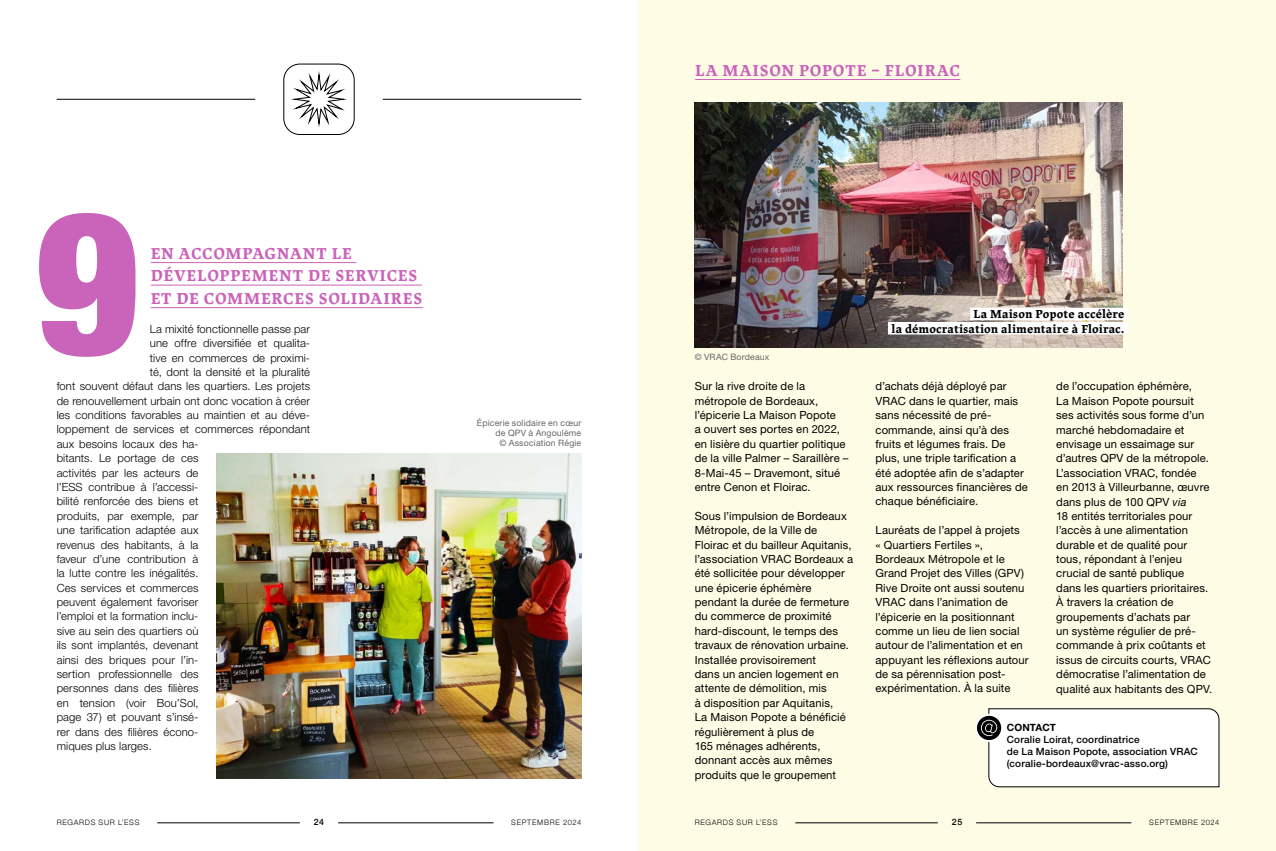
<style>
.page{position:relative;width:1276px;height:851px;background:#fff}
.page>*{position:absolute;margin:0;border:0;box-sizing:border-box;transform-origin:0 0}
.t1{font:900 condensed 200px "Helvetica Neue";color:#ca63ba}
.t2{font:700 16.25px/22.5px "Lapture";letter-spacing:.05em;color:#ca63ba}
.t3{font:700 11.88px "Lapture";letter-spacing:.005em;color:#000}
.t4{font:11.25px/14.4px "Helvetica Neue LT Std";letter-spacing:.01em;color:#000}
.t5{font:300 11.25px "Helvetica Neue LT Std";letter-spacing:.01em;color:#000}
.t6{font:500 10px/12px "Helvetica Neue LT Std";letter-spacing:.015em;color:#000}
.t7{font:700 10px "Helvetica Neue LT Std";letter-spacing:.015em;color:#000}
.t8{font:8.75px/10px "Helvetica Neue LT Std";letter-spacing:.02em;color:#676767;text-align:right}
.t9{font:500 8.75px "Helvetica Neue";color:#000}
.t10{font:300 7.5px "Helvetica Neue";letter-spacing:.095em;color:#000}
.s1{font-style:italic}
</style>
<div class="page">
<div style="left:638px;top:0;width:638px;height:850px;background:#fffce6"></div>
<hr style="left:157px;top:822px;width:143px;height:1px;background:#000">
<hr style="left:795px;top:822px;width:143px;height:1px;background:#000">
<hr style="left:338px;top:822px;width:155px;height:1px;background:#000">
<hr style="left:976px;top:822px;width:155px;height:1px;background:#000">
<img style="left:694px;top:103px;width:428px;height:244px">
<hr style="left:151px;top:262px;width:205px;height:1px;background:#ca63ba">
<hr style="left:151px;top:284px;width:271px;height:1px;background:#ca63ba">
<hr style="left:151px;top:307px;width:272px;height:1px;background:#ca63ba">
<div style="left:970px;top:308px;width:158px;height:12px;background:#fff"></div>
<div style="left:888px;top:322px;width:240px;height:12px;background:#fff"></div>
<div style="left:283px;top:64px;width:71px;height:71px;border:1px solid #000;border-radius:16px"></div>
<svg style="left:291px;top:71px;width:56px;height:56px"></svg>
<img style="left:216px;top:453px;width:365px;height:325px">
<hr style="left:57px;top:99px;width:198px;height:1px;background:#000">
<hr style="left:383px;top:99px;width:198px;height:1px;background:#000">
<hr style="left:695px;top:79px;width:265px;height:1px;background:#ca63ba">
<div style="left:975px;top:713px;width:28px;height:29px;background:#fff;border-radius:50%"></div>
<svg style="left:977px;top:708px;width:242px;height:79px"></svg>
<h1 class="t1" style="left:35px;top:119px;width:106px">9</h1>
<h2 class="t2" style="left:151px;top:242px;width:273px">EN ACCOMPAGNANT LE<br>DÉVELOPPEMENT DE SERVICES<br>ET DE COMMERCES SOLIDAIRES</h2>
<p class="t5" style="left:150px;top:322px;width:162px">La mixité fonctionnelle passe par</p>
<p class="t5" style="left:150px;top:336px;width:162px">une offre diversifiée et qualita-</p>
<p class="t5" style="left:150px;top:350px;width:162px">tive en commerces de proximi-</p>
<p class="t5" style="left:150px;top:365px;width:162px">té, dont la densité et la pluralité</p>
<p class="t5" style="left:57px;top:379px;width:255px">font souvent défaut dans les quartiers. Les projets</p>
<p class="t5" style="left:57px;top:394px;width:255px">de renouvellement urbain ont donc vocation à créer</p>
<p class="t5" style="left:57px;top:408px;width:255px">les conditions favorables au maintien et au déve-</p>
<p class="t5" style="left:57px;top:422px;width:255px">loppement de services et commerces répondant</p>
<p class="t5" style="left:57px;top:437px;width:143px">aux besoins locaux des ha-</p>
<p class="t5" style="left:57px;top:451px;width:143px">bitants. Le portage de ces</p>
<p class="t5" style="left:57px;top:465px;width:143px">activités par les acteurs de</p>
<p class="t5" style="left:57px;top:480px;width:143px">l’ESS contribue à l’accessi-</p>
<p class="t5" style="left:57px;top:494px;width:143px">bilité renforcée des biens et</p>
<p class="t5" style="left:57px;top:509px;width:143px">produits, par exemple, par</p>
<p class="t5" style="left:57px;top:523px;width:143px">une tarification adaptée aux</p>
<p class="t5" style="left:57px;top:537px;width:143px">revenus des habitants, à la</p>
<p class="t5" style="left:57px;top:552px;width:143px">faveur d’une contribution à</p>
<p class="t5" style="left:57px;top:566px;width:143px">la lutte contre les inégalités.</p>
<p class="t5" style="left:57px;top:580px;width:143px">Ces services et commerces</p>
<p class="t5" style="left:57px;top:595px;width:143px">peuvent également favoriser</p>
<p class="t5" style="left:57px;top:609px;width:143px">l’emploi et la formation inclu-</p>
<p class="t5" style="left:57px;top:624px;width:143px">sive au sein des quartiers où</p>
<p class="t5" style="left:57px;top:638px;width:143px">ils sont implantés, devenant</p>
<p class="t5" style="left:57px;top:652px;width:143px">ainsi des briques pour l’in-</p>
<p class="t5" style="left:57px;top:667px;width:143px">sertion professionnelle des</p>
<p class="t5" style="left:57px;top:681px;width:143px">personnes dans des filières</p>
<p class="t5" style="left:57px;top:695px;width:143px">en tension (voir Bou’Sol,</p>
<p class="t5" style="left:57px;top:710px;width:143px">page 37) et pouvant s’insé-</p>
<p class="t5" style="left:57px;top:724px;width:143px">rer dans des filières écono-</p>
<p class="t5" style="left:57px;top:739px;width:97px">miques plus larges.</p>
<p class="t8" style="left:477px;top:418px;width:106px">Épicerie solidaire en cœur de QPV à Angoulème<br>© Association Régie</p>
<h2 class="t2" style="left:695px;top:59px;width:266px">LA MAISON POPOTE – FLOIRAC</h2>
<p class="t3" style="left:973px;top:307px;width:152px">La Maison Popote accélère</p>
<p class="t8" style="left:694px;top:352px;width:76px">© VRAC Bordeaux</p>
<p class="t4" style="left:694px;top:379px;width:155px">Sur la rive droite de la métropole de Bordeaux, l’épicerie La Maison Popote<br>a ouvert ses portes en 2022, en lisière du quartier politique de la ville Palmer – Saraillère –<br>8-Mai-45 – Dravemont, situé entre Cenon et Floirac.</p>
<p class="t4" style="left:694px;top:508px;width:160px">Sous l’impulsion de Bordeaux<br>Métropole, de la Ville de<br>Floirac et du bailleur Aquitanis, l’association VRAC Bordeaux a été sollicitée pour développer une épicerie éphémère pendant la durée de fermeture du commerce de proximité hard-discount, le temps des travaux de rénovation urbaine.<br>Installée provisoirement<br>dans un ancien logement en attente de démolition, mis<br>à disposition par Aquitanis,<br>La Maison Popote a bénéficié régulièrement à plus de<br>165 ménages adhérents, donnant accès aux mêmes produits que le groupement</p>
<p class="t3" style="left:891px;top:321px;width:234px">la démocratisation alimentaire à Floirac.</p>
<p class="t4" style="left:875px;top:379px;width:154px">d’achats déjà déployé par<br>VRAC dans le quartier, mais sans nécessité de pré&shy;commande, ainsi qu’à des fruits et légumes frais. De plus, une triple tarification a été adoptée afin de s’adapter aux ressources financières de chaque bénéficiaire.</p>
<p class="t4" style="left:875px;top:523px;width:155px">Lauréats de l’appel à projets<br>« Quartiers Fertiles »,<br>Bordeaux Métropole et le<br>Grand Projet des Villes (GPV)<br>Rive Droite ont aussi soutenu<br>VRAC dans l’animation de l’épicerie en la positionnant comme un lieu de lien social autour de l’alimentation et en appuyant les réflexions autour de sa pérennisation post&shy;expérimentation. À la suite</p>
<p class="t4" style="left:1056px;top:379px;width:158px">de l’occupation éphémère,<br>La Maison Popote poursuit ses activités sous forme d’un marché hebdomadaire et envisage un essaimage sur d’autres QPV de la métropole.<br>L’association VRAC, fondée<br>en 2013 à Villeurbanne, œuvre dans plus de 100 QPV <span class="s1">via<br></span>18 entités territoriales pour l’accès à une alimentation durable et de qualité pour tous, répondant à l’enjeu crucial de santé publique<br>dans les quartiers prioritaires.<br>À travers la création de groupements d’achats par<br>un système régulier de pré&shy;commande à prix coûtants et issus de circuits courts, VRAC démocratise l’alimentation de qualité aux habitants des QPV.</p>
<p class="t7" style="left:1007px;top:721px;width:51px">CONTACT</p>
<p class="t6" style="left:1007px;top:733px;width:192px">Coralie Loirat, coordinatrice<br>de La Maison Popote, association VRAC (coralie-bordeaux@vrac-asso.org)</p>
<p class="t10" style="left:57px;top:816px;width:84px">REGARDS SUR L’ESS</p>
<p class="t9" style="left:314px;top:814px;width:12px">24</p>
<p class="t10" style="left:511px;top:816px;width:71px">SEPTEMBRE 2024</p>
<p class="t10" style="left:694px;top:816px;width:84px">REGARDS SUR L’ESS</p>
<p class="t9" style="left:951px;top:814px;width:12px">25</p>
<p class="t10" style="left:1149px;top:816px;width:71px">SEPTEMBRE 2024</p>
</div>
